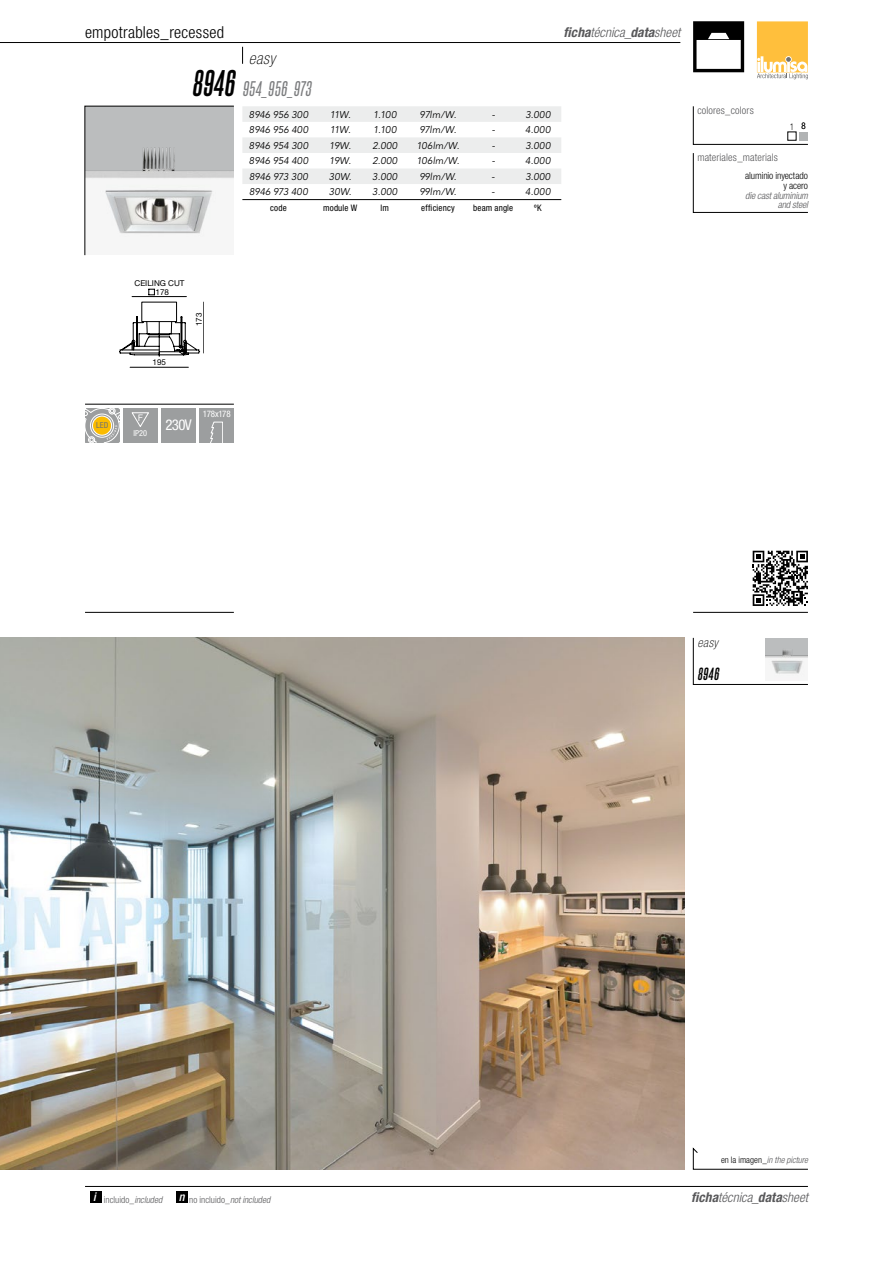
<style>
.page{position:relative;width:893px;height:1263px;background:#fff}
.page>*{position:absolute;margin:0;border:0;box-sizing:border-box;transform-origin:0 0}
.t1{font:italic 700 31.5px "Steelfish Rg";color:#000}
.t2{font:italic 18px "Steelfish Rg";letter-spacing:.025em;color:#7b7c7e}
.t3{font:300 condensed 16.5px "Helvetica Neue LT Std";letter-spacing:.02em;color:#000}
.t4{font:italic 100 condensed 16.5px "Helvetica Neue LT Std";color:#000}
.t5{font:italic 700 15px "Steelfish Rg";color:#000}
.t6{font:condensed 14.85px "Helvetica Neue LT Std";color:#fff}
.t7{font:italic 300 condensed 13.5px "Helvetica Neue LT Std";color:#58585a}
.t8{font:italic 100 condensed 12.75px "Helvetica Neue LT Std";color:#000}
.t9{font:300 condensed 10.5px "Helvetica Neue LT Std";letter-spacing:.01em;color:#58585a}
.t10{font:italic 9.75px "Avenir";color:#000}
.t11{font:italic 300 condensed 9.75px/9.8px "Helvetica Neue LT Std";letter-spacing:-.01em;color:#58585a;text-align:right}
.t12{font:300 condensed 9.75px/9.8px "Helvetica Neue LT Std";letter-spacing:-.01em;color:#000;text-align:right}
.t13{font:300 condensed 9.3px "Helvetica Neue LT Std";letter-spacing:.005em;color:#58585a}
.t14{font:300 9.15px "Avenir";color:#000;scale:.9 1}
.t15{font:condensed 9px "Helvetica Neue LT Std";letter-spacing:.015em;color:#000}
.t16{font:italic 300 condensed 9px "Helvetica Neue LT Std";color:#58585a}
.t17{font:condensed 9px "Helvetica Neue LT Std";letter-spacing:-.02em;color:#fff}
.t18{font:300 9px "Avenir";color:#000;scale:.9 1}
.t19{font:condensed 8.25px "Helvetica Neue LT Std";color:#fff}
.t20{font:condensed 8.25px "Helvetica Neue LT Std";color:#707172}
.t21{font:8.1px/9.1px "Helvetica Neue LT Std";color:#000}
.s1{font-weight:700}
.s2{font-weight:500}
.s3{font-style:italic}
.s4{font-style:normal;color:#000}
</style>
<div class="page">
<svg style="left:757px;top:21px;width:51px;height:58px;background:#faca6a"></svg>
<svg style="left:693px;top:21px;width:51px;height:51px"></svg>
<hr style="left:0;top:42px;width:680px;height:1px;background:#000">
<div style="left:176px;top:1191px;width:11px;height:11px;background:#000"></div>
<div style="left:91px;top:1191px;width:11px;height:11px;background:#000"></div>
<svg style="left:693px;top:1148px;width:115px;height:21px"></svg>
<svg style="left:753px;top:551px;width:55px;height:55px"></svg>
<svg style="left:119px;top:289px;width:85px;height:68px"></svg>
<hr style="left:120px;top:350px;width:39px;height:1px;background:#000">
<hr style="left:130px;top:367px;width:58px;height:1px;background:#000">
<div style="left:142px;top:302px;width:35px;height:20px;border:1px solid #000"></div>
<hr style="left:85px;top:404px;width:149px;height:1px;background:#000">
<div style="left:162px;top:408px;width:34px;height:34px;background:#9c9e9f"></div>
<div style="left:123px;top:408px;width:34px;height:34px;background:#9c9e9f"></div>
<svg style="left:132px;top:412px;width:17px;height:15px"></svg>
<div style="left:200px;top:408px;width:34px;height:34px;background:#9c9e9f"></div>
<svg style="left:210px;top:422px;width:13px;height:20px"></svg>
<svg style="left:85px;top:408px;width:34px;height:34px"></svg>
<hr style="left:85px;top:612px;width:149px;height:1px;background:#000">
<hr style="left:693px;top:612px;width:115px;height:1px;background:#000">
<svg style="left:84px;top:106px;width:150px;height:149px"></svg>
<svg style="left:242px;top:106px;width:319px;height:78px"></svg>
<hr style="left:242px;top:199px;width:319px;height:1px;background:#000">
<svg style="left:693px;top:153px;width:115px;height:60px"></svg>
<svg style="left:693px;top:106px;width:115px;height:39px"></svg>
<div style="left:799px;top:132px;width:9px;height:8px;background:#b1b3b4"></div>
<div style="left:788px;top:132px;width:8px;height:8px;background:#fff"></div>
<img style="left:0;top:638px;width:685px;height:531px">
<svg style="left:693px;top:637px;width:115px;height:48px"></svg>
<svg style="left:242px;top:47px;width:1px;height:17px"></svg>
<hr style="left:85px;top:1186px;width:723px;height:1px;background:#000">
<h3 class="t3" style="left:85px;top:22px;width:141px">empotrables_recessed</h3>
<h3 class="t4" style="left:249px;top:49px;width:28px">easy</h3>
<h1 class="t1" style="left:192px;top:64px;width:44px">8946</h1>
<h2 class="t2" style="left:242px;top:77px;width:70px">954_956_973</h2>
<p class="t10" style="left:249px;top:109px;width:61px">8946 956 300</p>
<p class="t10" style="left:330px;top:109px;width:23px">11W.</p>
<p class="t10" style="left:373px;top:109px;width:25px">1.100</p>
<p class="t10" style="left:420px;top:109px;width:38px">97lm/W.</p>
<p class="t10" style="left:492px;top:109px;width:5px">-</p>
<p class="t10" style="left:525px;top:109px;width:27px">3.000</p>
<p class="t10" style="left:249px;top:124px;width:61px">8946 956 400</p>
<p class="t10" style="left:330px;top:124px;width:23px">11W.</p>
<p class="t10" style="left:373px;top:124px;width:25px">1.100</p>
<p class="t10" style="left:420px;top:124px;width:38px">97lm/W.</p>
<p class="t10" style="left:492px;top:124px;width:5px">-</p>
<p class="t10" style="left:525px;top:124px;width:27px">4.000</p>
<p class="t10" style="left:249px;top:140px;width:61px">8946 954 300</p>
<p class="t10" style="left:329px;top:140px;width:23px">19W.</p>
<p class="t10" style="left:372px;top:140px;width:26px">2.000</p>
<p class="t10" style="left:416px;top:140px;width:44px">106lm/W.</p>
<p class="t10" style="left:492px;top:140px;width:5px">-</p>
<p class="t10" style="left:525px;top:140px;width:27px">3.000</p>
<p class="t10" style="left:249px;top:155px;width:61px">8946 954 400</p>
<p class="t10" style="left:329px;top:155px;width:23px">19W.</p>
<p class="t10" style="left:372px;top:155px;width:26px">2.000</p>
<p class="t10" style="left:416px;top:155px;width:44px">106lm/W.</p>
<p class="t10" style="left:492px;top:155px;width:5px">-</p>
<p class="t10" style="left:525px;top:155px;width:27px">4.000</p>
<p class="t10" style="left:249px;top:171px;width:60px">8946 973 300</p>
<p class="t10" style="left:329px;top:171px;width:24px">30W.</p>
<p class="t10" style="left:372px;top:171px;width:27px">3.000</p>
<p class="t10" style="left:419px;top:171px;width:39px">99lm/W.</p>
<p class="t10" style="left:492px;top:171px;width:5px">-</p>
<p class="t10" style="left:525px;top:171px;width:27px">3.000</p>
<p class="t10" style="left:249px;top:186px;width:60px">8946 973 400</p>
<p class="t10" style="left:329px;top:186px;width:24px">30W.</p>
<p class="t10" style="left:372px;top:186px;width:27px">3.000</p>
<p class="t10" style="left:419px;top:186px;width:39px">99lm/W.</p>
<p class="t10" style="left:492px;top:186px;width:5px">-</p>
<p class="t10" style="left:525px;top:186px;width:27px">4.000</p>
<p class="t15" style="left:270px;top:202px;width:18px">code</p>
<p class="t15" style="left:323px;top:202px;width:35px">module W</p>
<p class="t15" style="left:381px;top:202px;width:10px">lm</p>
<p class="t15" style="left:421px;top:202px;width:35px">efficiency</p>
<p class="t15" style="left:473px;top:202px;width:41px">beam angle</p>
<p class="t15" style="left:534px;top:202px;width:9px">ºK</p>
<h3 class="t7" style="left:564px;top:24px;width:118px"><span class="s1">ficha</span>técnica<span class="s2">_</span><span class="s1">data</span>sheet</h3>
<p class="t9" style="left:697px;top:104px;width:58px">colores_colors</p>
<p class="t9" style="left:697px;top:151px;width:82px">materiales_materials</p>
<p class="t14" style="left:790px;top:121px;width:6px">1</p>
<p class="t18" style="left:802px;top:121px;width:6px">8</p>
<p class="t12" style="left:745px;top:171px;width:64px">aluminio inyectado y acero</p>
<p class="t11" style="left:745px;top:191px;width:64px">die cast aluminium and steel</p>
<p class="t20" style="left:96px;top:421px;width:14px">LED</p>
<p class="t21" style="left:156px;top:278px;width:30px;text-indent:-21px">CEILING CUT<br>178</p>
<p class="t21" style="left:194px;top:326px;width:15px;rotate:-90deg">173</p>
<p class="t21" style="left:153px;top:358px;width:15px">195</p>
<p class="t17" style="left:203px;top:408px;width:29px">178x178</p>
<p class="t19" style="left:134px;top:428px;width:15px">IP20</p>
<h3 class="t6" style="left:166px;top:416px;width:28px">230V</h3>
<h3 class="t8" style="left:697px;top:635px;width:22px">easy</h3>
<h3 class="t5" style="left:697px;top:665px;width:23px">8946</h3>
<p class="t13" style="left:93px;top:1194px;width:70px"><sup>i</sup> incluido_<span class="s3">included</span></p>
<p class="t13" style="left:179px;top:1194px;width:93px"><sup>n</sup> no incluido_<span class="s3">not included</span></p>
<p class="t16" style="left:721px;top:1155px;width:88px"><span class="s4">en la imagen_</span>in the picture</p>
<h3 class="t7" style="left:691px;top:1189px;width:118px"><span class="s1">ficha</span>técnica<span class="s2">_</span><span class="s1">data</span>sheet</h3>
</div>
